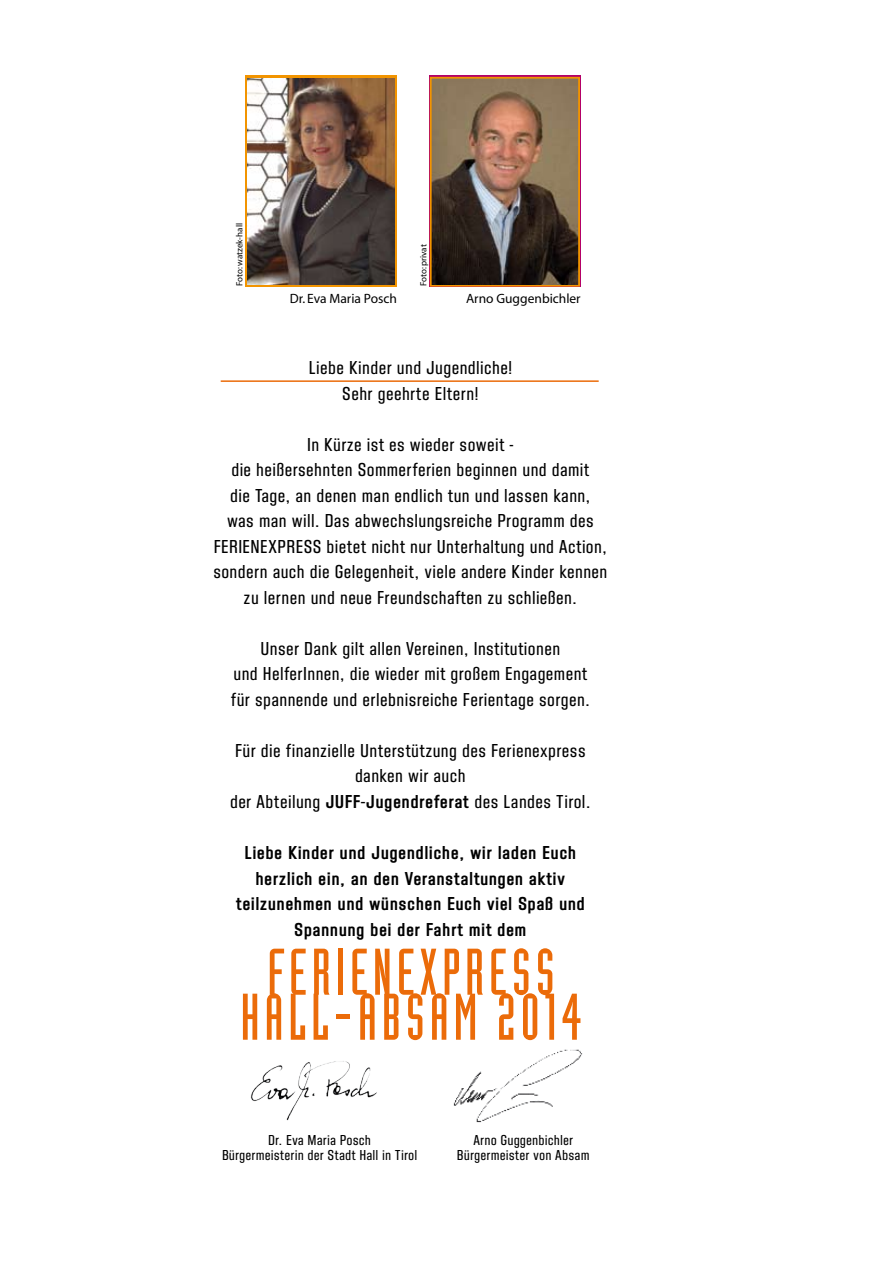
<style>
.page{position:relative;width:893px;height:1263px;background:#fff}
.page>*{position:absolute;margin:0;border:0;box-sizing:border-box;transform-origin:0 0}
.t1{font:64.5px "Industria Solid";letter-spacing:.075em;color:#eb6b09}
.t2{font:500 19.5px/25.5px "Joop Gothic";letter-spacing:.055em;color:#000;text-align:center}
.t3{font:700 19.5px/25.5px "Joop Gothic";letter-spacing:.055em;color:#000;text-align:center}
.t4{font:500 15px/15px "Joop Gothic";letter-spacing:.05em;color:#000;text-align:center}
.t5{font:13.5px "Myriad";color:#000}
.t6{font:9px "Myriad";color:#000}
.s1{font-weight:700}
</style>
<div class="page">
<img style="left:453px;top:1049px;width:130px;height:74px">
<img style="left:250px;top:1061px;width:127px;height:60px">
<hr style="left:221px;top:380px;width:378px;height:2px;background:#eb6b09">
<svg style="left:245px;top:76px;width:152px;height:211px;background:#d6860d"></svg>
<img style="left:247px;top:78px;width:147px;height:206px">
<svg style="left:433px;top:80px;width:144px;height:204px;background:#6c5747"></svg>
<div style="left:430px;top:77px;width:150px;height:210px;border:2px solid #f29400"></div>
<p class="t6" style="left:235px;top:286px;width:64px;rotate:-90deg">Foto: watzek-hall</p>
<p class="t6" style="left:419px;top:286px;width:43px;rotate:-90deg">Foto: privat</p>
<p class="t5" style="left:290px;top:292px;width:109px">Dr. Eva Maria Posch</p>
<p class="t5" style="left:466px;top:292px;width:116px">Arno Guggenbichler</p>
<p class="t2" style="left:309px;top:355px;width:204px">Liebe Kinder und Jugendliche!<br>Sehr geehrte Eltern!</p>
<p class="t2" style="left:214px;top:432px;width:395px">In Kürze ist es wieder soweit -<br>die heißersehnten Sommerferien beginnen und damit<br>die Tage, an denen man endlich tun und lassen kann,<br>was man will. Das abwechslungsreiche Programm des FERIENEXPRESS bietet nicht nur Unterhaltung und Action, sondern auch die Gelegenheit, viele andere Kinder kennen zu lernen und neue Freundschaften zu schließen.</p>
<p class="t2" style="left:231px;top:636px;width:360px">Unser Dank gilt allen Vereinen, Institutionen<br>und HelferInnen, die wieder mit großem Engagement für spannende und erlebnisreiche Ferientage sorgen.</p>
<p class="t2" style="left:230px;top:738px;width:361px">Für die finanzielle Unterstützung des Ferienexpress danken wir auch<br>der Abteilung <span class="s1">JUFF-Jugendreferat</span> des Landes Tirol.</p>
<p class="t3" style="left:236px;top:840px;width:350px">Liebe Kinder und Jugendliche, wir laden Euch herzlich ein, an den Veranstaltungen aktiv teilzunehmen und wünschen Euch viel Spaß und Spannung bei der Fahrt mit dem</p>
<h1 class="t1" style="left:267px;top:937px;width:289px">FERIENEXPRESS</h1>
<h1 class="t1" style="left:241px;top:982px;width:343px">HALL-ABSAM 2014</h1>
<p class="t4" style="left:222px;top:1132px;width:196px">Dr. Eva Maria Posch<br>Bürgermeisterin der Stadt Hall in Tirol</p>
<p class="t4" style="left:457px;top:1132px;width:134px">Arno Guggenbichler<br>Bürgermeister von Absam</p>
</div>
